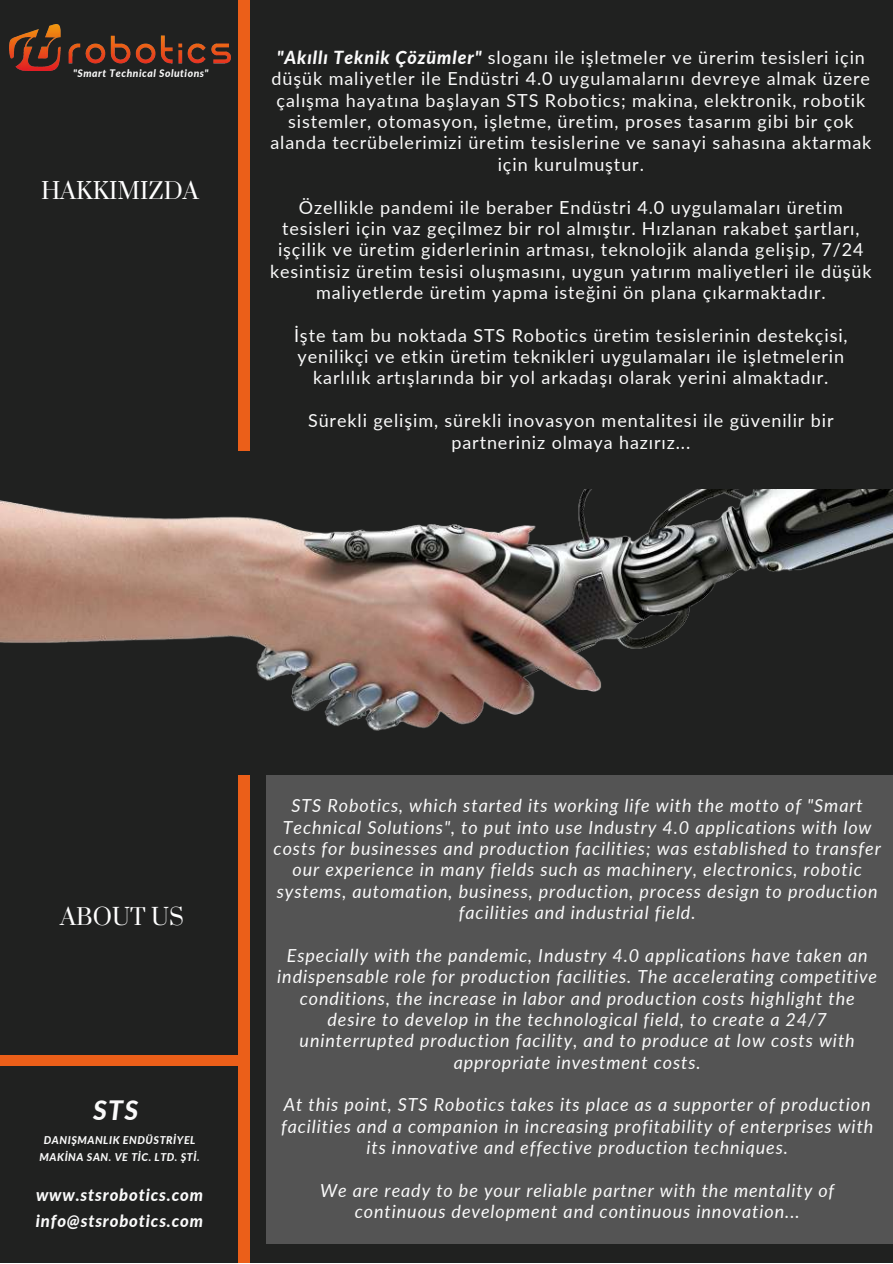
<style>
.page{position:relative;width:893px;height:1264px;background:#fff}
.page>*{position:absolute;margin:0;border:0;box-sizing:border-box;transform-origin:0 0}
.t1{font:italic 800 26.7px "Lato";color:#fafafa}
.t2{font:22.35px "Prata";color:#fff}
.t3{font:italic 18px/21.3px "Lato";letter-spacing:.05em;color:#fafafa;text-align:center}
.t4{font:18px/21.3px "Lato";letter-spacing:.05em;color:#fafafa;text-align:center}
.t5{font:italic 800 16.65px/25.8px "Lato";letter-spacing:.05em;color:#fafafa}
.t6{font:italic 800 10.65px/17px "Lato";letter-spacing:.05em;color:#fafafa;text-align:center}
.t7{font:italic 800 10.35px "Lato";letter-spacing:.05em;color:#fafafa}
.s1{font-weight:800;font-style:italic}
</style>
<div class="page">
<div style="left:0;top:0;width:892px;height:1262px;background:#202120"></div>
<img style="left:10px;top:24px;width:220px;height:46px">
<div style="left:238px;top:0;width:12px;height:1262px;background:#eb5f19"></div>
<div style="left:0;top:1054px;width:244px;height:11px;background:#eb5f19"></div>
<div style="left:266px;top:770px;width:626px;height:473px;background:#545454"></div>
<div style="left:0;top:451px;width:892px;height:324px;background:#202120"></div>
<img style="left:0;top:489px;width:892px;height:241px">
<p class="t7" style="left:73px;top:67px;width:137px">"Smart Technical Solutions"</p>
<p class="t2" style="left:41px;top:177px;width:159px">HAKKIMIZDA</p>
<p class="t4" style="left:270px;top:46px;width:602px"><span class="s1">"Akıllı Teknik Çözümler"</span> sloganı ile işletmeler ve ürerim tesisleri için düşük maliyetler ile Endüstri 4.0 uygulamalarını devreye almak üzere çalışma hayatına başlayan STS Robotics; makina, elektronik, robotik sistemler, otomasyon, işletme, üretim, proses tasarım gibi bir çok alanda tecrübelerimizi üretim tesislerine ve sanayi sahasına aktarmak için kurulmuştur.</p>
<p class="t4" style="left:270px;top:196px;width:603px">Özellikle pandemi ile beraber Endüstri 4.0 uygulamaları üretim tesisleri için vaz geçilmez bir rol almıştır. Hızlanan rakabet şartları, işçilik ve üretim giderlerinin artması, teknolojik alanda gelişip, 7/24 kesintisiz üretim tesisi oluşmasını, uygun yatırım maliyetleri ile düşük maliyetlerde üretim yapma isteğini ön plana çıkarmaktadır.</p>
<p class="t4" style="left:294px;top:324px;width:555px">İşte tam bu noktada STS Robotics üretim tesislerinin destekçisi, yenilikçi ve etkin üretim teknikleri uygulamaları ile işletmelerin karlılık artışlarında bir yol arkadaşı olarak yerini almaktadır.</p>
<p class="t4" style="left:308px;top:409px;width:527px">Sürekli gelişim, sürekli inovasyon mentalitesi ile güvenilir bir partneriniz olmaya hazırız...</p>
<p class="t2" style="left:60px;top:902px;width:125px">ABOUT US</p>
<h1 class="t1" style="left:93px;top:1093px;width:47px">STS</h1>
<p class="t6" style="left:40px;top:1131px;width:162px">DANIŞMANLIK ENDÜSTRİYEL<br>MAKİNA SAN. VE TİC. LTD. ŞTİ.</p>
<p class="t5" style="left:36px;top:1181px;width:169px">www.stsrobotics.com info@stsrobotics.com</p>
<p class="t3" style="left:273px;top:794px;width:608px">STS Robotics, which started its working life with the motto of "Smart Technical Solutions", to put into use Industry 4.0 applications with low costs for businesses and production facilities; was established to transfer our experience in many fields such as machinery, electronics, robotic systems, automation, business, production, process design to production facilities and industrial field.</p>
<p class="t3" style="left:277px;top:944px;width:601px">Especially with the pandemic, Industry 4.0 applications have taken an indispensable role for production facilities. The accelerating competitive conditions, the increase in labor and production costs highlight the desire to develop in the technological field, to create a 24/7 uninterrupted production facility, and to produce at low costs with appropriate investment costs.</p>
<p class="t3" style="left:281px;top:1093px;width:594px">At this point, STS Robotics takes its place as a supporter of production facilities and a companion in increasing profitability of enterprises with its innovative and effective production techniques.</p>
<p class="t3" style="left:320px;top:1179px;width:515px">We are ready to be your reliable partner with the mentality of continuous development and continuous innovation...</p>
</div>
